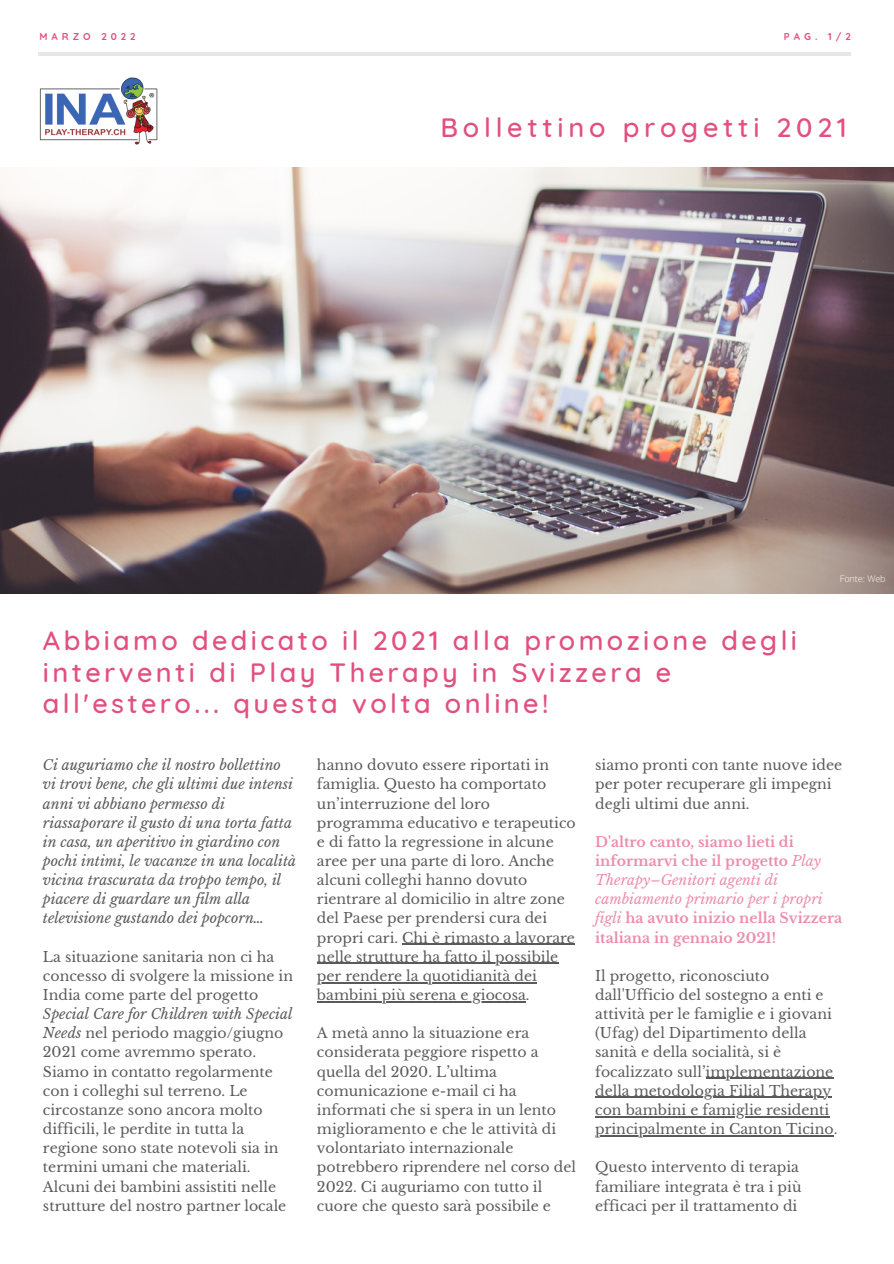
<style>
.page{position:relative;width:894px;height:1264px;background:#fff}
.page>*{position:absolute;margin:0;border:0;box-sizing:border-box;transform-origin:0 0}
.t1{font:500 27px/31.5px "Quicksand";letter-spacing:.125em;color:#e25080}
.t2{font:500 27px "Quicksand";letter-spacing:.175em;color:#e25080}
.t3{font:14.1px/19.2px "Libre Baskerville";color:#000}
.t4{font:italic 14.1px/19.2px "Libre Baskerville";color:#000}
.t5{font:700 14.1px/19.2px "Libre Baskerville";color:#e25080}
.t6{font:700 9.9px "Quicksand";letter-spacing:.4em;color:#e25080}
.t7{font:300 9px "Open Sans";color:#fff}
.s1{font-style:italic}
.s2{font-weight:400;font-style:italic}
</style>
<div class="page">
<img style="left:0;top:168px;width:893px;height:425px">
<hr style="left:39px;top:52px;width:811px;height:3px;background:#000">
<img style="left:39px;top:78px;width:119px;height:66px">
<hr style="left:705px;top:1077px;width:128px;height:1px;background:#000">
<hr style="left:595px;top:1096px;width:236px;height:1px;background:#000">
<hr style="left:595px;top:1115px;width:234px;height:2px;background:#000">
<hr style="left:595px;top:1135px;width:238px;height:1px;background:#000">
<hr style="left:402px;top:943px;width:172px;height:1px;background:#000">
<hr style="left:317px;top:962px;width:241px;height:1px;background:#000">
<hr style="left:317px;top:982px;width:219px;height:1px;background:#000">
<hr style="left:317px;top:1001px;width:208px;height:1px;background:#000">
<p class="t6" style="left:39px;top:30px;width:97px">MARZO 2022</p>
<p class="t6" style="left:783px;top:30px;width:68px">PAG. 1/2</p>
<p class="t2" style="left:440px;top:110px;width:407px">Bollettino progetti 2021</p>
<p class="t7" style="left:839px;top:572px;width:47px">Fonte: Web</p>
<p class="t1" style="left:43px;top:624px;width:755px">Abbiamo dedicato il 2021 alla promozione degli interventi di Play Therapy in Svizzera e all'estero... questa volta online!</p>
<p class="t4" style="left:43px;top:755px;width:255px">Ci auguriamo che il nostro bollettino vi trovi bene, che gli ultimi due intensi anni vi abbiano permesso di riassaporare il gusto di una torta fatta in casa, un aperitivo in giardino con pochi intimi, le vacanze in una località vicina trascurata da troppo tempo, il piacere di guardare un film alla televisione gustando dei popcorn…</p>
<p class="t3" style="left:43px;top:947px;width:251px">La situazione sanitaria non ci ha concesso di svolgere la missione in<br>India come parte del progetto</p>
<p class="t3" style="left:43px;top:1004px;width:251px"><span class="s1">Special Care for Children with Special<br>Needs</span> nel periodo maggio/giugno<br>2021 come avremmo sperato.<br>Siamo in contatto regolarmente con i colleghi sul terreno. Le circostanze sono ancora molto difficili, le perdite in tutta la regione sono state notevoli sia in termini umani che materiali.<br>Alcuni dei bambini assistiti nelle strutture del nostro partner locale</p>
<p class="t3" style="left:317px;top:755px;width:260px">hanno dovuto essere riportati in famiglia. Questo ha comportato un’interruzione del loro programma educativo e terapeutico e di fatto la regressione in alcune aree per una parte di loro. Anche alcuni colleghi hanno dovuto rientrare al domicilio in altre zone del Paese per prendersi cura dei propri cari. Chi è rimasto a lavorare nelle strutture ha fatto il possibile per rendere la quotidianità dei bambini più serena e giocosa.</p>
<p class="t3" style="left:317px;top:1023px;width:260px">A metà anno la situazione era considerata peggiore rispetto a quella del 2020. L’ultima comunicazione e-mail ci ha informati che si spera in un lento miglioramento e che le attività di volontariato internazionale potrebbero riprendere nel corso del<br>2022. Ci auguriamo con tutto il cuore che questo sarà possibile e</p>
<p class="t3" style="left:595px;top:755px;width:248px">siamo pronti con tante nuove idee per poter recuperare gli impegni degli ultimi due anni.</p>
<p class="t5" style="left:595px;top:832px;width:248px">D'altro canto, siamo lieti di informarvi che il progetto <span class="s2">Play<br>Therapy–Genitori agenti di cambiamento primario per i propri figli</span> ha avuto inizio nella Svizzera italiana in gennaio 2021!</p>
<p class="t3" style="left:595px;top:966px;width:243px">Il progetto, riconosciuto dall'Ufficio del sostegno a enti e attività per le famiglie e i giovani (Ufag) del Dipartimento della sanità e della socialità, si è focalizzato sull’implementazione della metodologia Filial Therapy con bambini e famiglie residenti principalmente in Canton Ticino.</p>
<p class="t3" style="left:595px;top:1157px;width:208px">Questo intervento di terapia familiare integrata è tra i più efficaci per il trattamento di</p>
</div>
